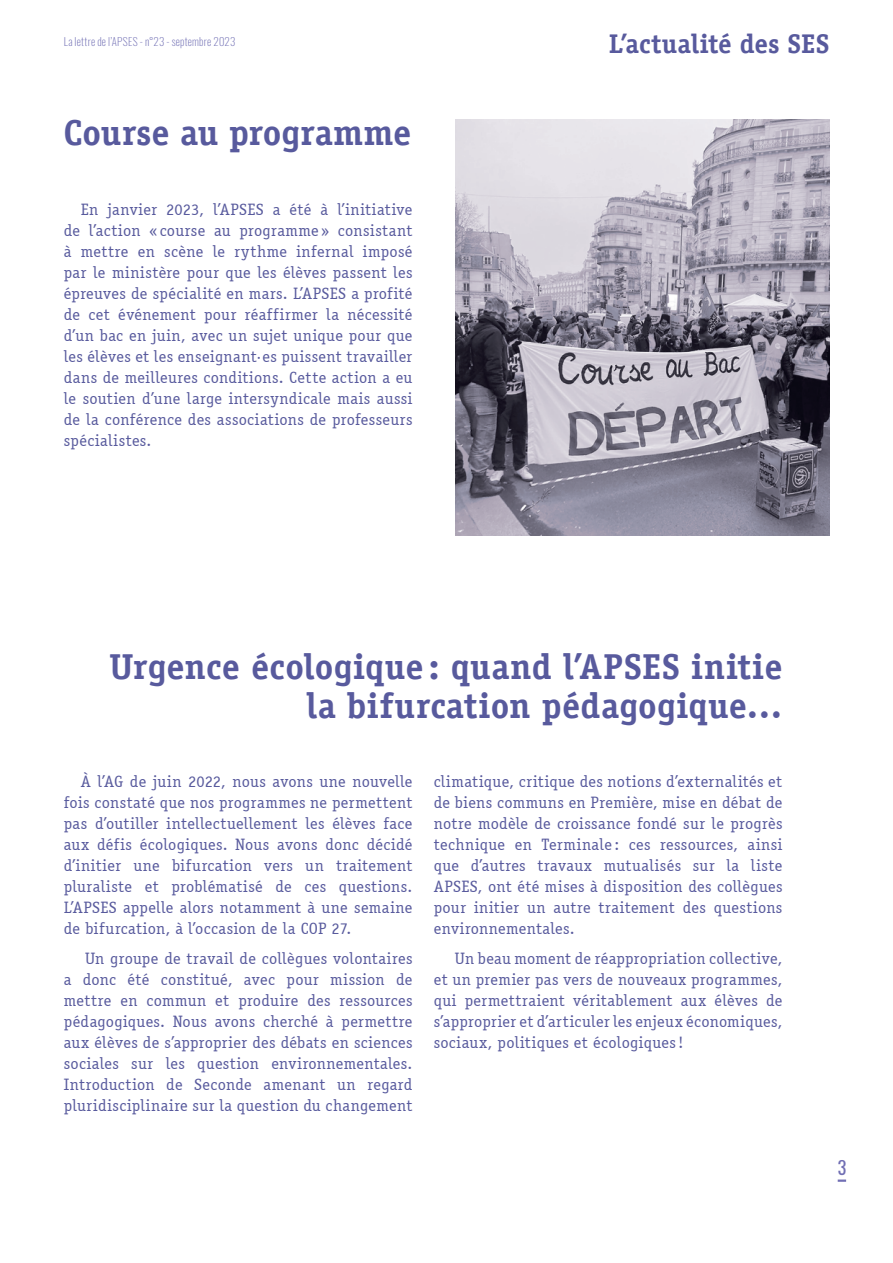
<style>
.page{position:relative;width:893px;height:1263px;background:#fff}
.page>*{position:absolute;margin:0;border:0;box-sizing:border-box;transform-origin:0 0}
.t1{font:700 36px/39px "ITC Officina Serif";letter-spacing:.005em;color:#585a9d;text-align:right}
.t2{font:700 27px "ITC Officina Serif";color:#585a9d}
.t3{font:18px "Oswald";color:#716fb4}
.t4{font:16.5px/21px "ITC Officina Serif";letter-spacing:.02em;color:#585a9d;text-align:justify}
.t5{font:200 10.95px "Oswald";letter-spacing:.02em;color:#716fb4}
</style>
<div class="page">
<svg style="left:838px;top:1179px;width:8px;height:3px"></svg>
<img style="left:455px;top:119px;width:374px;height:417px">
<p class="t5" style="left:64px;top:34px;width:173px">La lettre de l’APSES - n°23 - septembre 2023</p>
<h1 class="t1" style="left:64px;top:113px;width:349px">Course au programme</h1>
<p class="t4" style="left:64px;top:199px;width:350px;text-indent:17px">En janvier 2023, l’APSES a été à l’initiative de l’action « course au programme » consistant à mettre en scène le rythme infernal imposé par le ministère pour que les élèves passent les épreuves de spécialité en mars. L’APSES a profité de cet événement pour réaffirmer la nécessité d’un bac en juin, avec un sujet unique pour que les élèves et les enseignant·es puissent travailler dans de meilleures conditions. Cette action a eu le soutien d’une large intersyndicale mais aussi de la conférence des associations de professeurs spécialistes.</p>
<h2 class="t2" style="left:609px;top:27px;width:222px">L’actualité des SES</h2>
<h1 class="t1" style="left:109px;top:646px;width:675px">Urgence écologique : quand l’APSES initie la bifurcation pédagogique…</h1>
<p class="t4" style="left:64px;top:771px;width:350px;text-indent:17px">À l’AG de juin 2022, nous avons une nouvelle fois constaté que nos programmes ne permettent pas d’outiller intellectuellement les élèves face aux défis écologiques. Nous avons donc décidé d’initier une bifurcation vers un traitement pluraliste et problématisé de ces questions.<br>L’APSES appelle alors notamment à une semaine de bifurcation, à l’occasion de la COP 27.</p>
<p class="t4" style="left:64px;top:948px;width:350px;text-indent:21px">Un groupe de travail de collègues volontaires a donc été constitué, avec pour mission de mettre en commun et produire des ressources pédagogiques. Nous avons cherché à permettre aux élèves de s’approprier des débats en sciences sociales sur les question environnementales.<br>Introduction de Seconde amenant un regard pluridisciplinaire sur la question du changement</p>
<p class="t4" style="left:434px;top:771px;width:350px">climatique, critique des notions d’externalités et de biens communs en Première, mise en débat de notre modèle de croissance fondé sur le progrès technique en Terminale : ces ressources, ainsi que d’autres travaux mutualisés sur la liste APSES, ont été mises à disposition des collègues pour initier un autre traitement des questions environnementales.</p>
<p class="t4" style="left:434px;top:948px;width:350px;text-indent:21px">Un beau moment de réappropriation collective, et un premier pas vers de nouveaux programmes, qui permettraient véritablement aux élèves de s’approprier et d’articuler les enjeux économiques, sociaux, politiques et écologiques!</p>
<p class="t3" style="left:838px;top:1155px;width:10px">3</p>
</div>
